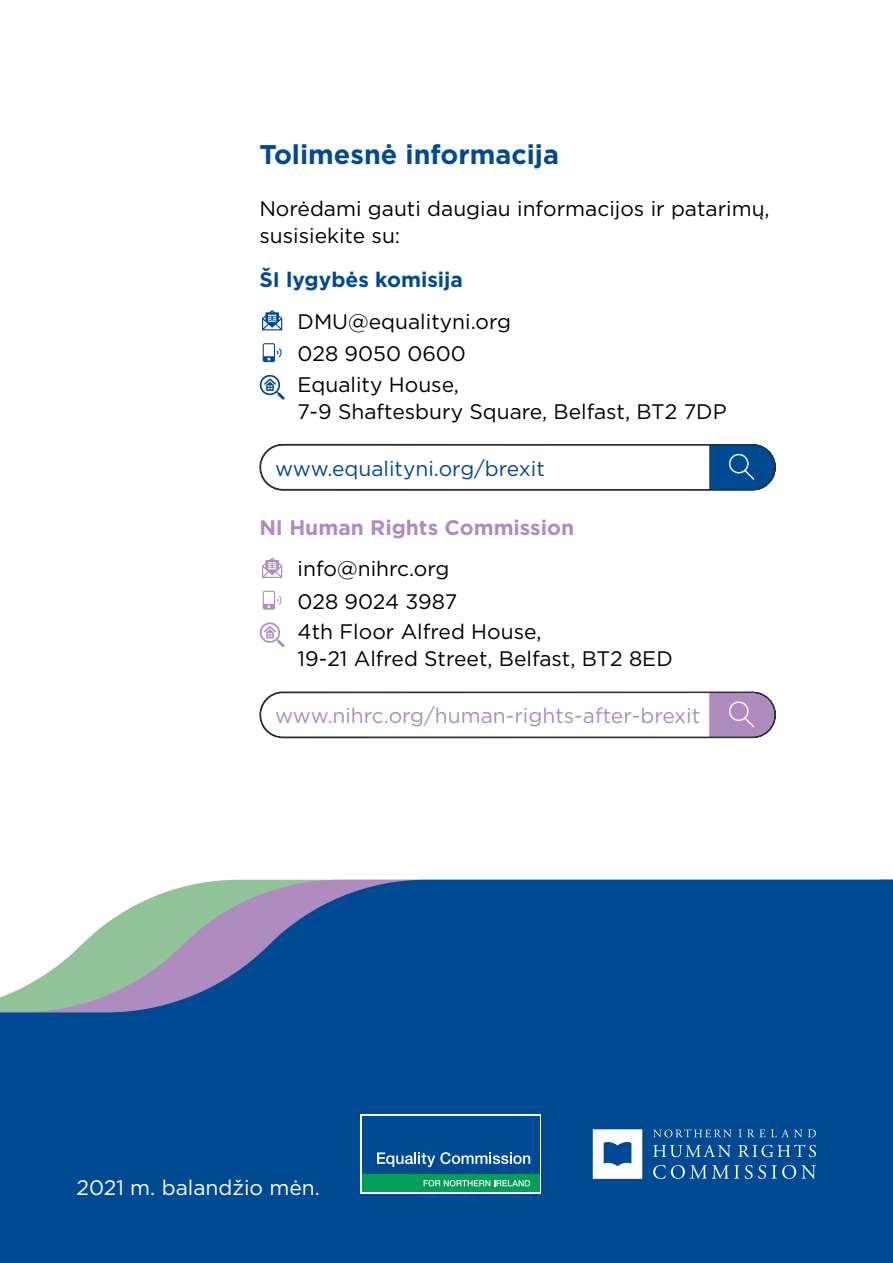
<style>
.page{position:relative;width:893px;height:1263px;background:#fff}
.page>*{position:absolute;margin:0;border:0;box-sizing:border-box;transform-origin:0 0}
.t1{font:700 27px "Gotham";color:#004a93}
.t2{font:21px/31.5px "Gotham";color:#000}
.t3{font:21px "Gotham";color:#af8bc0}
.t4{font:21px "Gotham";color:#004a93}
.t5{font:700 21px "Gotham";color:#af8bc0}
.t6{font:21px "Gotham";color:#fff}
.t7{font:700 21px "Gotham";color:#004a93}
</style>
<div class="page">
<svg style="left:0;top:880px;width:880px;height:383px;background:#155798"></svg>
<svg style="left:653px;top:1129px;width:78px;height:8px"></svg>
<svg style="left:739px;top:1129px;width:63px;height:8px"></svg>
<svg style="left:808px;top:1129px;width:8px;height:8px"></svg>
<svg style="left:653px;top:1165px;width:86px;height:14px"></svg>
<svg style="left:745px;top:1165px;width:71px;height:14px"></svg>
<svg style="left:738px;top:1144px;width:78px;height:13px"></svg>
<svg style="left:653px;top:1145px;width:78px;height:12px"></svg>
<svg style="left:593px;top:1129px;width:49px;height:50px"></svg>
<svg style="left:360px;top:1114px;width:181px;height:80px"></svg>
<div style="left:362px;top:1175px;width:177px;height:17px;background:#009e58"></div>
<div style="left:362px;top:1116px;width:177px;height:57px;background:#004a93"></div>
<svg style="left:424px;top:1180px;width:106px;height:6px"></svg>
<svg style="left:377px;top:1152px;width:153px;height:15px"></svg>
<svg style="left:259px;top:443px;width:517px;height:48px"></svg>
<svg style="left:262px;top:558px;width:20px;height:20px"></svg>
<svg style="left:263px;top:591px;width:19px;height:19px"></svg>
<svg style="left:259px;top:622px;width:26px;height:25px"></svg>
<svg style="left:259px;top:691px;width:517px;height:48px"></svg>
<div style="left:880px;top:880px;width:13px;height:383px;background:#004a93"></div>
<svg style="left:262px;top:310px;width:20px;height:20px"></svg>
<svg style="left:263px;top:343px;width:19px;height:19px"></svg>
<svg style="left:259px;top:374px;width:26px;height:26px"></svg>
<h2 class="t1" style="left:259px;top:136px;width:301px">Tolimesnė informacija</h2>
<p class="t2" style="left:259px;top:195px;width:512px;line-height:27px">Norėdami gauti daugiau informacijos ir patarimų, susisiekite su:</p>
<h3 class="t7" style="left:259px;top:266px;width:205px">ŠI lygybės komisija</h3>
<p class="t2" style="left:298px;top:305px;width:215px">DMU@equalityni.org<br>028 9050 0600<br>Equality House,</p>
<p class="t2" style="left:298px;top:395px;width:431px">7-9 Shaftesbury Square, Belfast, BT2 7DP</p>
<p class="t4" style="left:275px;top:455px;width:271px">www.equalityni.org/brexit</p>
<h3 class="t5" style="left:259px;top:513px;width:316px">NI Human Rights Commission</h3>
<p class="t2" style="left:298px;top:553px;width:245px">info@nihrc.org<br>028 9024 3987<br>4th Floor Alfred House,</p>
<p class="t2" style="left:298px;top:643px;width:377px">19-21 Alfred Street, Belfast, BT2 8ED</p>
<p class="t3" style="left:275px;top:702px;width:427px">www.nihrc.org/human-rights-after-brexit</p>
<p class="t6" style="left:77px;top:1174px;width:245px">2021 m. balandžio mėn.</p>
</div>
